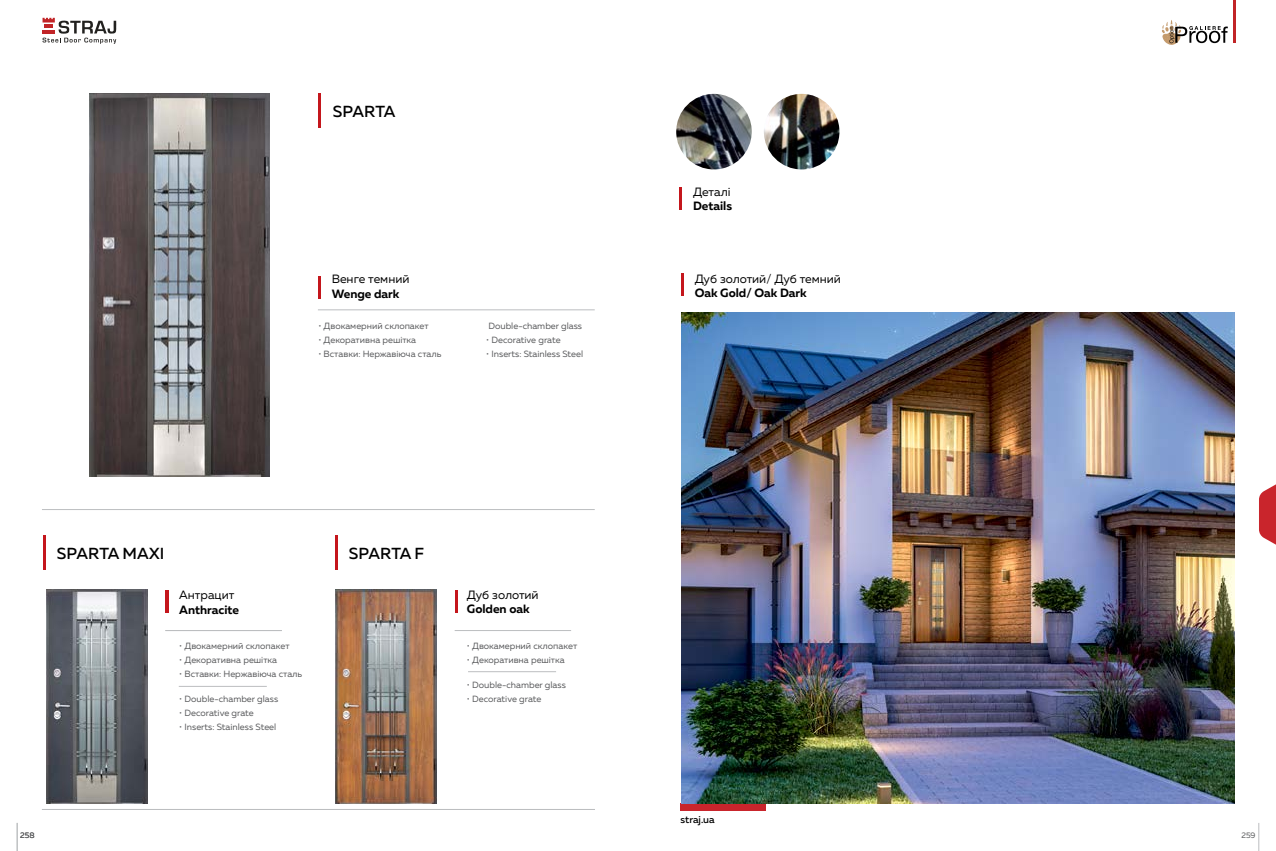
<style>
.page{position:relative;width:1276px;height:851px;background:#fff}
.page>*{position:absolute;margin:0;border:0;box-sizing:border-box;transform-origin:0 0}
.t1{font:500 16px "Muller";color:#000}
.t2{font:12px "Muller";color:#000}
.t3{font:700 12px "Muller";color:#000}
.t4{font:500 10px "Muller";color:#000}
.t5{font:9px "Muller";color:#58595b}
.t6{font:8px "Muller";color:#58595b}
</style>
<div class="page">
<svg style="left:1258px;top:823px;width:1px;height:27px"></svg>
<hr style="left:318px;top:94px;width:3px;height:34px;background:#c4161c">
<hr style="left:43px;top:535px;width:3px;height:34px;background:#c4161c">
<hr style="left:335px;top:535px;width:3px;height:34px;background:#c4161c">
<hr style="left:42px;top:509px;width:553px;height:1px;background:#bcbec0">
<hr style="left:318px;top:309px;width:277px;height:1px;background:#bcbec0">
<hr style="left:318px;top:276px;width:3px;height:22px;background:#c4161c">
<hr style="left:455px;top:589px;width:2px;height:23px;background:#c4161c">
<hr style="left:165px;top:589px;width:3px;height:23px;background:#c4161c">
<img style="left:335px;top:589px;width:101px;height:214px">
<hr style="left:455px;top:630px;width:116px;height:1px;background:#bcbec0">
<hr style="left:165px;top:630px;width:117px;height:1px;background:#bcbec0">
<hr style="left:468px;top:671px;width:88px;height:1px;background:#bcbec0">
<hr style="left:179px;top:686px;width:88px;height:1px;background:#bcbec0">
<hr style="left:42px;top:809px;width:553px;height:1px;background:#bcbec0">
<svg style="left:17px;top:823px;width:1px;height:27px"></svg>
<hr style="left:166px;top:589px;width:3px;height:23px;background:#c4161c">
<img style="left:89px;top:93px;width:180px;height:383px">
<img style="left:47px;top:589px;width:101px;height:214px">
<hr style="left:679px;top:187px;width:3px;height:22px;background:#c4161c">
<hr style="left:681px;top:273px;width:3px;height:23px;background:#c4161c">
<div style="left:680px;top:803px;width:85px;height:7px;background:#c9252c"></div>
<img style="left:681px;top:312px;width:553px;height:491px">
<img style="left:676px;top:94px;width:76px;height:75px;border-radius:38px">
<img style="left:764px;top:94px;width:75px;height:75px;border-radius:38px">
<svg style="left:43px;top:18px;width:73px;height:26px"></svg>
<hr style="left:1232px;top:0;width:3px;height:43px;background:#c12427">
<svg style="left:1161px;top:20px;width:66px;height:25px"></svg>
<svg style="left:1259px;top:484px;width:17px;height:61px"></svg>
<h1 class="t1" style="left:333px;top:102px;width:64px">SPARTA</h1>
<h2 class="t2" style="left:332px;top:271px;width:79px">Венге темний</h2>
<h2 class="t3" style="left:332px;top:286px;width:69px">Wenge dark</h2>
<p class="t5" style="left:318px;top:320px;width:112px">• Двокамерний склопакет</p>
<p class="t5" style="left:318px;top:334px;width:99px">• Декоративна решiтка</p>
<p class="t5" style="left:318px;top:348px;width:125px">• Вставки: Нержавiюча сталь</p>
<p class="t5" style="left:488px;top:320px;width:95px">Double-chamber glass</p>
<p class="t5" style="left:486px;top:334px;width:76px">• Decorative grate</p>
<p class="t5" style="left:486px;top:348px;width:99px">• Inserts: Stainless Steel</p>
<h1 class="t1" style="left:57px;top:543px;width:109px">SPARTA MAXI</h1>
<h1 class="t1" style="left:349px;top:543px;width:77px">SPARTA F</h1>
<h2 class="t2" style="left:179px;top:587px;width:57px">Антрацит</h2>
<h2 class="t3" style="left:179px;top:602px;width:61px">Anthracite</h2>
<p class="t5" style="left:179px;top:640px;width:112px">• Двокамерний склопакет</p>
<p class="t5" style="left:179px;top:654px;width:99px">• Декоративна решiтка</p>
<p class="t5" style="left:179px;top:668px;width:125px">• Вставки: Нержавiюча сталь</p>
<p class="t5" style="left:179px;top:693px;width:100px">• Double-chamber glass</p>
<p class="t5" style="left:179px;top:707px;width:76px">• Decorative grate</p>
<p class="t5" style="left:179px;top:721px;width:99px">• Inserts: Stainless Steel</p>
<p class="t6" style="left:20px;top:830px;width:16px">258</p>
<h2 class="t2" style="left:467px;top:587px;width:73px">Дуб золотий</h2>
<h2 class="t3" style="left:467px;top:601px;width:64px">Golden oak</h2>
<p class="t5" style="left:467px;top:640px;width:112px">• Двокамерний склопакет</p>
<p class="t5" style="left:467px;top:654px;width:99px">• Декоративна решiтка</p>
<p class="t5" style="left:467px;top:679px;width:100px">• Double-chamber glass</p>
<p class="t5" style="left:467px;top:693px;width:76px">• Decorative grate</p>
<h2 class="t2" style="left:693px;top:184px;width:39px">Деталi</h2>
<h2 class="t3" style="left:693px;top:198px;width:41px">Details</h2>
<h2 class="t2" style="left:694px;top:271px;width:148px">Дуб золотий/ Дуб темний</h2>
<h2 class="t3" style="left:694px;top:285px;width:114px">Oak Gold/ Oak Dark</h2>
<p class="t4" style="left:680px;top:813px;width:36px">straj.ua</p>
<p class="t6" style="left:1241px;top:830px;width:16px">259</p>
</div>
